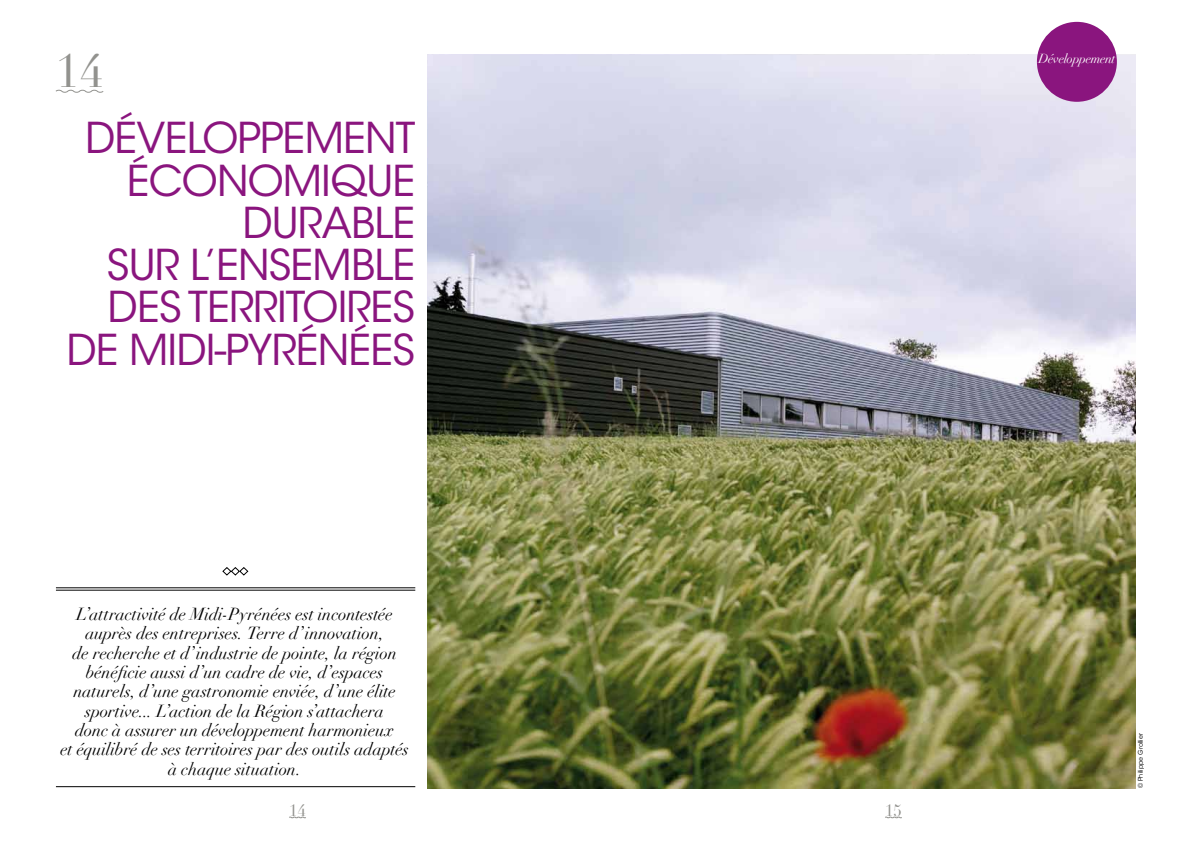
<style>
.page{position:relative;width:1191px;height:842px;background:#fff}
.page>*{position:absolute;margin:0;border:0;box-sizing:border-box;transform-origin:0 0}
.t1{font:45.4px "Didot";color:#92928e}
.t2{font:42.3px/42.3px "ITC Avant Garde Std";letter-spacing:-.02em;color:#8a157e;text-align:right}
.t3{font:italic 17px/19.3px "Didot";letter-spacing:-.005em;color:#000;text-align:center}
.t4{font:16px "Didot";color:#92928e}
.t5{font:italic 12.8px "Didot";letter-spacing:-.03em;color:#fff}
.t6{font:6.4px "ITC Avant Garde Std";color:#000}
</style>
<div class="page">
<hr style="left:56px;top:786px;width:359px;height:1px;background:#000">
<hr style="left:56px;top:587px;width:359px;height:1px;background:#000">
<hr style="left:56px;top:590px;width:359px;height:1px;background:#000">
<svg style="left:55px;top:89px;width:49px;height:4px"></svg>
<img style="left:427px;top:55px;width:708px;height:733px">
<svg style="left:222px;top:567px;width:27px;height:9px"></svg>
<div style="left:1037px;top:22px;width:79px;height:80px;background:#8a157e;border-radius:50%"></div>
<svg style="left:289px;top:816px;width:17px;height:2px"></svg>
<svg style="left:885px;top:816px;width:17px;height:2px"></svg>
<h1 class="t1" style="left:56px;top:44px;width:49px">14</h1>
<h2 class="t2" style="left:85px;top:117px;width:106px">DÉVELOPPEMENT<br>ÉCONOMIQUE</h2>
<h2 class="t2" style="left:242px;top:202px;width:56px">DURA</h2>
<h2 class="t2" style="left:351px;top:202px;width:43px">BLE</h2>
<h2 class="t2" style="left:107px;top:244px;width:25px">SUR</h2>
<h2 class="t2" style="left:190px;top:244px;width:53px">L’ENSEM</h2>
<h2 class="t2" style="left:351px;top:244px;width:43px">BLE</h2>
<h2 class="t2" style="left:66px;top:286px;width:326px;text-align:left;text-indent:41px">DES TERRITOIRES<br>DE MIDI-PYRÉNÉES</h2>
<p class="t3" style="left:60px;top:605px;width:350px">L’attractivité de Midi-Pyrénées est incontestée auprès des entreprises. Terre d’innovation,<br>de recherche et d’industrie de pointe, la région bénéficie aussi d’un cadre de vie, d’espaces naturels, d’une gastronomie enviée, d’une élite sportive... L’action de la Région s’attachera<br>donc à assurer un développement harmonieux<br>et équilibré de ses territoires par des outils adaptés à chaque situation.</p>
<p class="t4" style="left:289px;top:801px;width:18px">14</p>
<p class="t4" style="left:885px;top:801px;width:18px">15</p>
<p class="t5" style="left:1038px;top:51px;width:78px">Développement</p>
<p class="t6" style="left:1136px;top:788px;width:56px;rotate:-90deg">© PHILIPPE GROLLIER</p>
</div>
